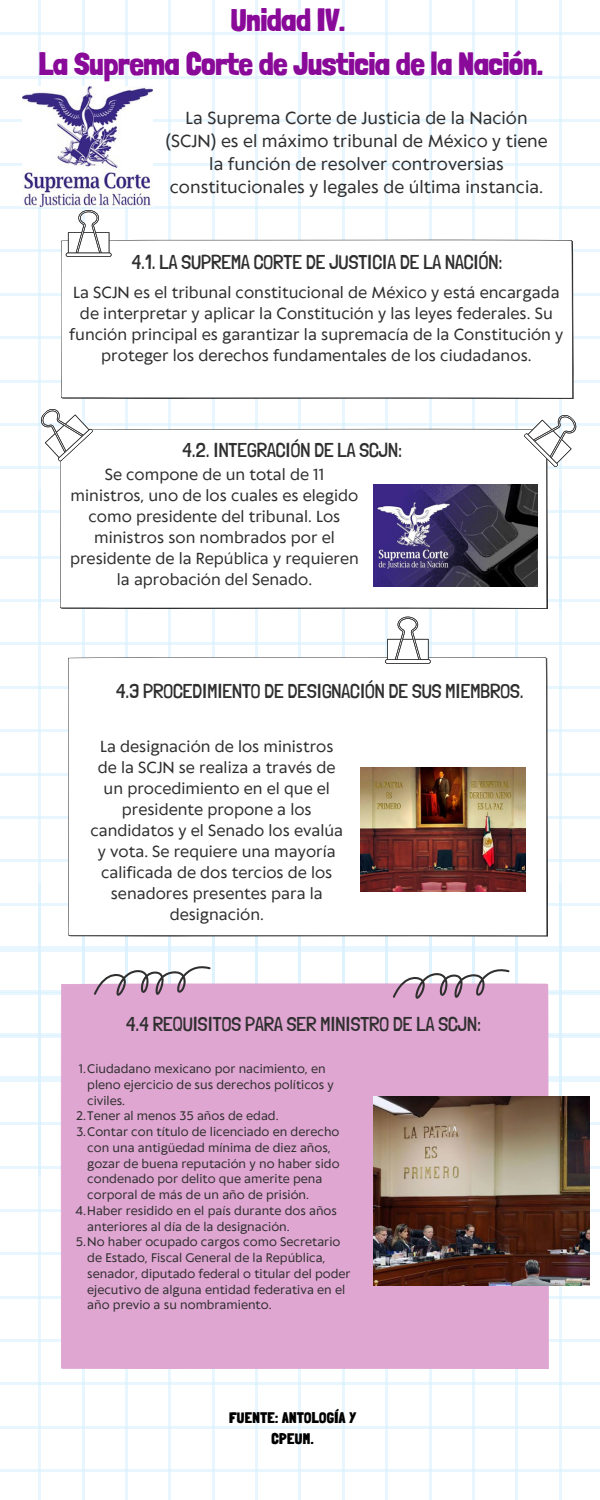
<style>
.page{position:relative;width:600px;height:1500px;background:#fff}
.page>*{position:absolute;margin:0;border:0;box-sizing:border-box;transform-origin:0 0}
.t1{font:900 31.3px/43.5px "Londrina Solid";color:#890999;text-align:center}
.t2{font:300 20px "Londrina Solid";color:#302f2f}
.t3{font:16.3px/22.8px "Klein Text";color:#302f2f;text-align:center}
.t4{font:15.1px/21px "Klein Text";color:#302f2f;text-align:center}
.t5{font:15px/21px "Klein Text";color:#302f2f;text-align:center}
.t6{font:900 15px/21px "Londrina Solid";letter-spacing:.03em;color:#000;text-align:center}
.t7{font:11.6px/15.8px "Klein Text";color:#302f2f}
</style>
<div class="page">
<hr style="left:39px;top:0;width:2px;height:609px;background:#d9f1ff">
<hr style="left:82px;top:0;width:2px;height:609px;background:#d9f1ff">
<hr style="left:125px;top:0;width:3px;height:609px;background:#d9f1ff">
<hr style="left:169px;top:0;width:2px;height:609px;background:#d9f1ff">
<hr style="left:212px;top:0;width:2px;height:609px;background:#d9f1ff">
<hr style="left:256px;top:0;width:2px;height:609px;background:#d9f1ff">
<hr style="left:299px;top:0;width:2px;height:609px;background:#d9f1ff">
<hr style="left:342px;top:0;width:3px;height:609px;background:#d9f1ff">
<hr style="left:386px;top:0;width:2px;height:609px;background:#d9f1ff">
<hr style="left:429px;top:0;width:2px;height:609px;background:#d9f1ff">
<hr style="left:472px;top:0;width:3px;height:609px;background:#d9f1ff">
<hr style="left:516px;top:0;width:2px;height:609px;background:#d9f1ff">
<hr style="left:559px;top:0;width:2px;height:609px;background:#d9f1ff">
<hr style="left:0;top:510px;width:600px;height:2px;background:#d9f1ff">
<hr style="left:0;top:467px;width:600px;height:2px;background:#d9f1ff">
<hr style="left:0;top:423px;width:600px;height:3px;background:#d9f1ff">
<hr style="left:0;top:380px;width:600px;height:2px;background:#d9f1ff">
<hr style="left:0;top:336px;width:600px;height:3px;background:#d9f1ff">
<hr style="left:0;top:293px;width:600px;height:2px;background:#d9f1ff">
<hr style="left:0;top:250px;width:600px;height:2px;background:#d9f1ff">
<hr style="left:0;top:206px;width:600px;height:3px;background:#d9f1ff">
<hr style="left:0;top:163px;width:600px;height:2px;background:#d9f1ff">
<hr style="left:0;top:120px;width:600px;height:2px;background:#d9f1ff">
<hr style="left:0;top:76px;width:600px;height:2px;background:#d9f1ff">
<hr style="left:0;top:33px;width:600px;height:2px;background:#d9f1ff">
<hr style="left:39px;top:490px;width:2px;height:686px;background:#d9f1ff">
<hr style="left:82px;top:490px;width:2px;height:686px;background:#d9f1ff">
<hr style="left:125px;top:490px;width:3px;height:686px;background:#d9f1ff">
<hr style="left:169px;top:490px;width:2px;height:686px;background:#d9f1ff">
<hr style="left:212px;top:490px;width:2px;height:686px;background:#d9f1ff">
<hr style="left:256px;top:490px;width:2px;height:686px;background:#d9f1ff">
<hr style="left:299px;top:490px;width:2px;height:686px;background:#d9f1ff">
<hr style="left:342px;top:490px;width:3px;height:686px;background:#d9f1ff">
<hr style="left:386px;top:490px;width:2px;height:686px;background:#d9f1ff">
<hr style="left:429px;top:490px;width:2px;height:686px;background:#d9f1ff">
<hr style="left:472px;top:490px;width:3px;height:686px;background:#d9f1ff">
<hr style="left:516px;top:490px;width:2px;height:686px;background:#d9f1ff">
<hr style="left:559px;top:490px;width:2px;height:686px;background:#d9f1ff">
<hr style="left:0;top:1077px;width:600px;height:2px;background:#d9f1ff">
<hr style="left:0;top:1033px;width:600px;height:2px;background:#d9f1ff">
<hr style="left:0;top:990px;width:600px;height:2px;background:#d9f1ff">
<hr style="left:0;top:946px;width:600px;height:3px;background:#d9f1ff">
<hr style="left:0;top:903px;width:600px;height:2px;background:#d9f1ff">
<hr style="left:0;top:860px;width:600px;height:2px;background:#d9f1ff">
<hr style="left:0;top:816px;width:600px;height:3px;background:#d9f1ff">
<hr style="left:0;top:773px;width:600px;height:2px;background:#d9f1ff">
<hr style="left:0;top:730px;width:600px;height:2px;background:#d9f1ff">
<hr style="left:0;top:686px;width:600px;height:2px;background:#d9f1ff">
<hr style="left:0;top:643px;width:600px;height:2px;background:#d9f1ff">
<hr style="left:0;top:599px;width:600px;height:3px;background:#d9f1ff">
<hr style="left:0;top:556px;width:600px;height:2px;background:#d9f1ff">
<hr style="left:39px;top:883px;width:2px;height:617px;background:#d9f1ff">
<hr style="left:82px;top:883px;width:2px;height:617px;background:#d9f1ff">
<hr style="left:125px;top:883px;width:3px;height:617px;background:#d9f1ff">
<hr style="left:169px;top:883px;width:2px;height:617px;background:#d9f1ff">
<hr style="left:212px;top:883px;width:2px;height:617px;background:#d9f1ff">
<hr style="left:256px;top:883px;width:2px;height:617px;background:#d9f1ff">
<hr style="left:299px;top:883px;width:2px;height:617px;background:#d9f1ff">
<hr style="left:342px;top:883px;width:3px;height:617px;background:#d9f1ff">
<hr style="left:386px;top:883px;width:2px;height:617px;background:#d9f1ff">
<hr style="left:429px;top:883px;width:2px;height:617px;background:#d9f1ff">
<hr style="left:472px;top:883px;width:3px;height:617px;background:#d9f1ff">
<hr style="left:516px;top:883px;width:2px;height:617px;background:#d9f1ff">
<hr style="left:559px;top:883px;width:2px;height:617px;background:#d9f1ff">
<hr style="left:0;top:1470px;width:600px;height:2px;background:#d9f1ff">
<hr style="left:0;top:1426px;width:600px;height:2px;background:#d9f1ff">
<hr style="left:0;top:1383px;width:600px;height:2px;background:#d9f1ff">
<hr style="left:0;top:1339px;width:600px;height:3px;background:#d9f1ff">
<hr style="left:0;top:1296px;width:600px;height:2px;background:#d9f1ff">
<hr style="left:0;top:1253px;width:600px;height:2px;background:#d9f1ff">
<hr style="left:0;top:1209px;width:600px;height:3px;background:#d9f1ff">
<hr style="left:0;top:1166px;width:600px;height:2px;background:#d9f1ff">
<hr style="left:0;top:1122px;width:600px;height:3px;background:#d9f1ff">
<hr style="left:0;top:1079px;width:600px;height:2px;background:#d9f1ff">
<hr style="left:0;top:1036px;width:600px;height:2px;background:#d9f1ff">
<hr style="left:0;top:992px;width:600px;height:3px;background:#d9f1ff">
<hr style="left:0;top:949px;width:600px;height:2px;background:#d9f1ff">
<svg style="left:61px;top:240px;width:512px;height:158px"></svg>
<svg style="left:68px;top:657px;width:479px;height:279px"></svg>
<svg style="left:60px;top:429px;width:487px;height:179px"></svg>
<div style="left:61px;top:983px;width:487px;height:385px;background:#dfa6d2"></div>
<svg style="left:66px;top:210px;width:46px;height:47px"></svg>
<svg style="left:385px;top:617px;width:46px;height:47px"></svg>
<svg style="left:28px;top:397px;width:66px;height:65px"></svg>
<svg style="left:523px;top:402px;width:66px;height:66px"></svg>
<svg style="left:393px;top:967px;width:117px;height:32px"></svg>
<svg style="left:94px;top:964px;width:117px;height:32px"></svg>
<img style="left:22px;top:87px;width:130px;height:119px">
<img style="left:374px;top:1096px;width:215px;height:189px">
<img style="left:360px;top:767px;width:165px;height:124px">
<img style="left:374px;top:485px;width:163px;height:102px">
<p class="t1" style="left:39px;top:-2px;width:506px">Unidad IV.<br>La Suprema Corte de Justicia de la Nación.</p>
<p class="t3" style="left:165px;top:108px;width:384px">La Suprema Corte de Justicia de la Nación (SCJN) es el máximo tribunal de México y tiene la función de resolver controversias constitucionales y legales de última instancia.</p>
<h4 class="t2" style="left:132px;top:251px;width:372px">4.1. LA SUPREMA CORTE DE JUSTICIA DE LA NACIÓN:</h4>
<h4 class="t4" style="left:69px;top:283px;width:496px">La SCJN es el tribunal constitucional de México y está encargada de interpretar y aplicar la Constitución y las leyes federales. Su función principal es garantizar la supremacía de la Constitución y proteger los derechos fundamentales de los ciudadanos.</h4>
<p class="t2" style="left:183px;top:438px;width:221px">4.2. INTEGRACIÓN DE LA SCJN:</p>
<p class="t5" style="left:70px;top:465px;width:290px">Se compone de un total de 11 ministros, uno de los cuales es elegido como presidente del tribunal. Los ministros son nombrados por el presidente de la República y requieren la aprobación del Senado.</p>
<h4 class="t2" style="left:116px;top:679px;width:409px">4.3 PROCEDIMIENTO DE DESIGNACIÓN DE SUS MIEMBROS.</h4>
<p class="t5" style="left:90px;top:737px;width:254px">La designación de los ministros de la SCJN se realiza a través de un procedimiento en el que el presidente propone a los candidatos y el Senado los evalúa y vota. Se requiere una mayoría calificada de dos tercios de los senadores presentes para la designación.</p>
<h2 class="t2" style="left:126px;top:1012px;width:356px">4.4 REQUISITOS PARA SER MINISTRO DE LA SCJN:</h2>
<h2 class="t7" style="left:87px;top:1062px;width:248px;text-indent:-8px">1.Ciudadano mexicano por nacimiento, en pleno ejercicio de sus derechos políticos y civiles.</h2>
<h4 class="t7" style="left:76px;top:1109px;width:204px">2.Tener al menos 35 años de edad.</h4>
<p class="t7" style="left:87px;top:1125px;width:254px;text-indent:-11px">3.Contar con título de licenciado en derecho con una antigüedad mínima de diez años, gozar de buena reputación y no haber sido condenado por delito que amerite pena corporal de más de un año de prisión.</p>
<p class="t7" style="left:87px;top:1204px;width:251px;text-indent:-12px">4.Haber residido en el país durante dos años anteriores al día de la designación.</p>
<h2 class="t7" style="left:87px;top:1235px;width:265px;text-indent:-11px">5.No haber ocupado cargos como Secretario de Estado, Fiscal General de la República, senador, diputado federal o titular del poder ejecutivo de alguna entidad federativa en el año previo a su nombramiento.</h2>
<p class="t6" style="left:229px;top:1407px;width:128px">FUENTE: ANTOLOGÍA Y<br>CPEUM.</p>
</div>
